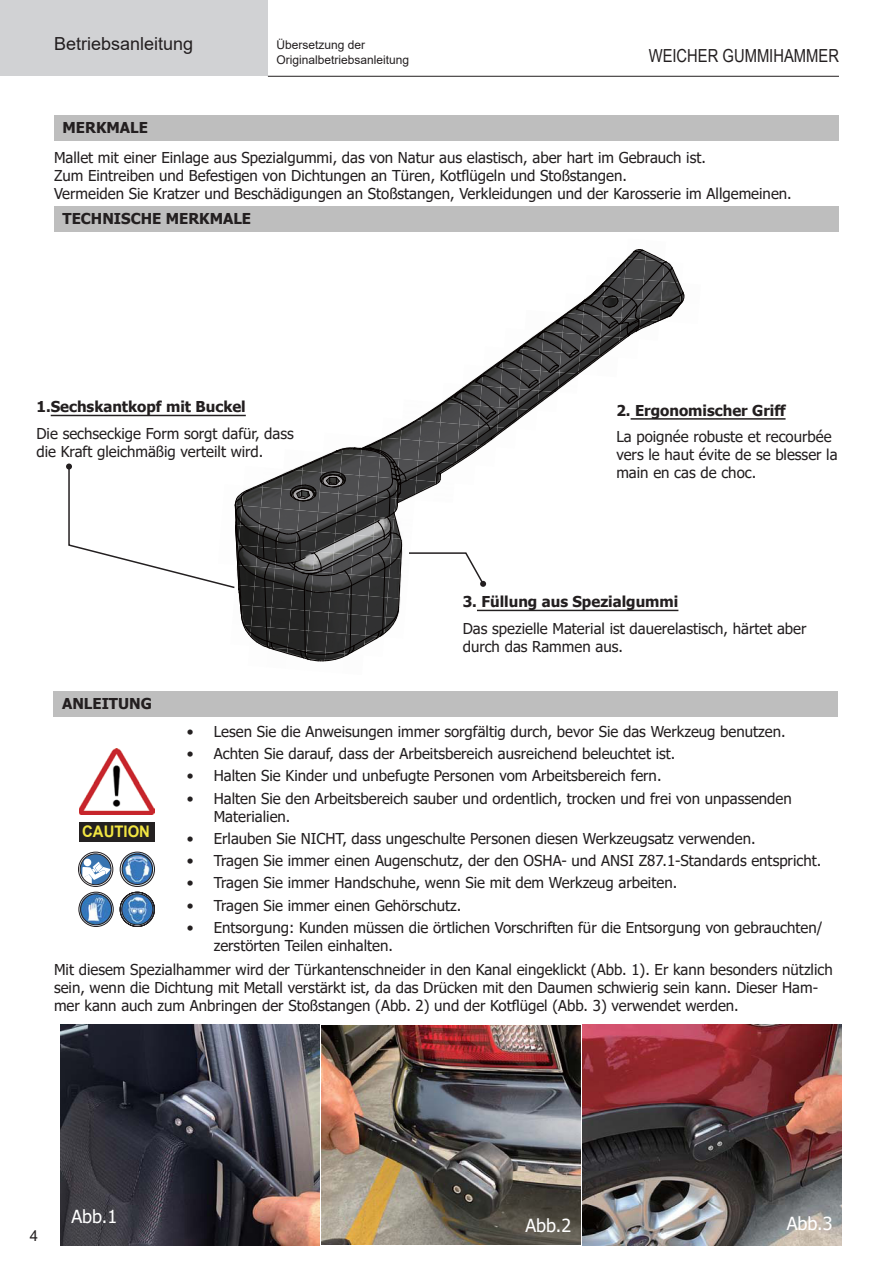
<style>
.page{position:relative;width:893px;height:1263px;background:#fff}
.page>*{position:absolute;margin:0;border:0;box-sizing:border-box;transform-origin:0 0}
.t1{font:18px "Arial Narrow";color:#231f20}
.t2{font:18px "Arial";color:#231f20}
.t3{font:18px "Tahoma";color:#fff}
.t4{font:700 15.9px "Arial";color:#f2e642;scale:.93 1}
.t5{font:15px/18px "Tahoma";color:#231f20}
.t6{font:700 15px "Tahoma";color:#231f20}
.t7{font:15px "Arial";color:#231f20}
.t8{font:12px/14.4px "Arial";color:#231f20}
</style>
<div class="page">
<div style="left:54px;top:115px;width:784px;height:25px;background:#bebebe"></div>
<div style="left:54px;top:206px;width:784px;height:25px;background:#bebebe"></div>
<hr style="left:631px;top:418px;width:154px;height:2px;background:#231f20">
<hr style="left:51px;top:415px;width:195px;height:1px;background:#231f20">
<svg style="left:66px;top:249px;width:619px;height:413px"></svg>
<div style="left:54px;top:691px;width:784px;height:25px;background:#bebebe"></div>
<img style="left:79px;top:749px;width:75px;height:66px">
<img style="left:120px;top:852px;width:35px;height:75px">
<svg style="left:78px;top:852px;width:36px;height:75px"></svg>
<div style="left:79px;top:822px;width:76px;height:19px;background:#242121"></div>
<img style="left:60px;top:1024px;width:782px;height:222px">
<div style="left:0;top:0;width:268px;height:76px;background:#d1d2d4"></div>
<hr style="left:268px;top:76px;width:571px;height:1px;background:#231f20">
<p class="t2" style="left:54px;top:31px;width:141px">Betriebsanleitung</p>
<p class="t8" style="left:276px;top:38px;width:134px">Übersetzung der<br>Originalbetriebsanleitung</p>
<p class="t1" style="left:649px;top:43px;width:192px">WEICHER GUMMIHAMMER</p>
<p class="t6" style="left:63px;top:117px;width:87px">MERKMALE</p>
<p class="t5" style="left:54px;top:149px;width:653px">Mallet mit einer Einlage aus Spezialgummi, das von Natur aus elastisch, aber hart im Gebrauch ist.</p>
<p class="t5" style="left:54px;top:167px;width:574px">Zum Eintreiben und Befestigen von Dichtungen an Türen, Kotflügeln und Stoßstangen.</p>
<p class="t5" style="left:54px;top:185px;width:739px">Vermeiden Sie Kratzer und Beschädigungen an Stoßstangen, Verkleidungen und der Karosserie im Allgemeinen.</p>
<p class="t6" style="left:63px;top:208px;width:190px">TECHNISCHE MERKMALE</p>
<p class="t6" style="left:36px;top:396px;width:211px">1.Sechskantkopf mit Buckel</p>
<p class="t5" style="left:36px;top:425px;width:259px">Die sechseckige Form sorgt dafür, dass die Kraft gleichmäßig verteilt wird.</p>
<p class="t6" style="left:62px;top:693px;width:91px">ANLEITUNG</p>
<p class="t6" style="left:616px;top:400px;width:171px">2. Ergonomischer Griff</p>
<p class="t5" style="left:616px;top:429px;width:223px">La poignée robuste et recourbée vers le haut évite de se blesser la main en cas de choc.</p>
<p class="t6" style="left:463px;top:591px;width:217px">3. Füllung aus Spezialgummi</p>
<p class="t5" style="left:463px;top:620px;width:345px">Das spezielle Material ist dauerelastisch, härtet aber durch das Rammen aus.</p>
<p class="t5" style="left:187px;top:723px;width:600px">• Lesen Sie die Anweisungen immer sorgfältig durch, bevor Sie das Werkzeug benutzen.</p>
<p class="t5" style="left:187px;top:745px;width:490px">• Achten Sie darauf, dass der Arbeitsbereich ausreichend beleuchtet ist.</p>
<p class="t5" style="left:187px;top:768px;width:476px">• Halten Sie Kinder und unbefugte Personen vom Arbeitsbereich fern.</p>
<p class="t5" style="left:214px;top:790px;width:580px;text-indent:-27px">• Halten Sie den Arbeitsbereich sauber und ordentlich, trocken und frei von unpassenden<br>Materialien.</p>
<p class="t5" style="left:187px;top:830px;width:570px">• Erlauben Sie NICHT, dass ungeschulte Personen diesen Werkzeugsatz verwenden.</p>
<p class="t5" style="left:187px;top:852px;width:636px">• Tragen Sie immer einen Augenschutz, der den OSHA- und ANSI Z87.1-Standards entspricht.</p>
<p class="t5" style="left:187px;top:875px;width:492px">• Tragen Sie immer Handschuhe, wenn Sie mit dem Werkzeug arbeiten.</p>
<p class="t5" style="left:187px;top:897px;width:276px">• Tragen Sie immer einen Gehörschutz.</p>
<p class="t5" style="left:214px;top:919px;width:610px;text-indent:-27px">• Entsorgung: Kunden müssen die örtlichen Vorschriften für die Entsorgung von gebrauchten/ zerstörten Teilen einhalten.</p>
<p class="t5" style="left:54px;top:961px;width:780px">Mit diesem Spezialhammer wird der Türkantenschneider in den Kanal eingeklickt (Abb. 1). Er kann besonders nützlich sein, wenn die Dichtung mit Metall verstärkt ist, da das Drücken mit den Daumen schwierig sein kann. Dieser Ham&shy;mer kann auch zum Anbringen der Stoßstangen (Abb. 2) und der Kotflügel (Abb. 3) verwendet werden.</p>
<p class="t4" style="left:82px;top:820px;width:74px">CAUTION</p>
<p class="t7" style="left:30px;top:1225px;width:10px">4</p>
<p class="t3" style="left:71px;top:1204px;width:47px">Abb.1</p>
<p class="t3" style="left:525px;top:1213px;width:47px">Abb.2</p>
<p class="t3" style="left:787px;top:1212px;width:47px">Abb.3</p>
</div>
